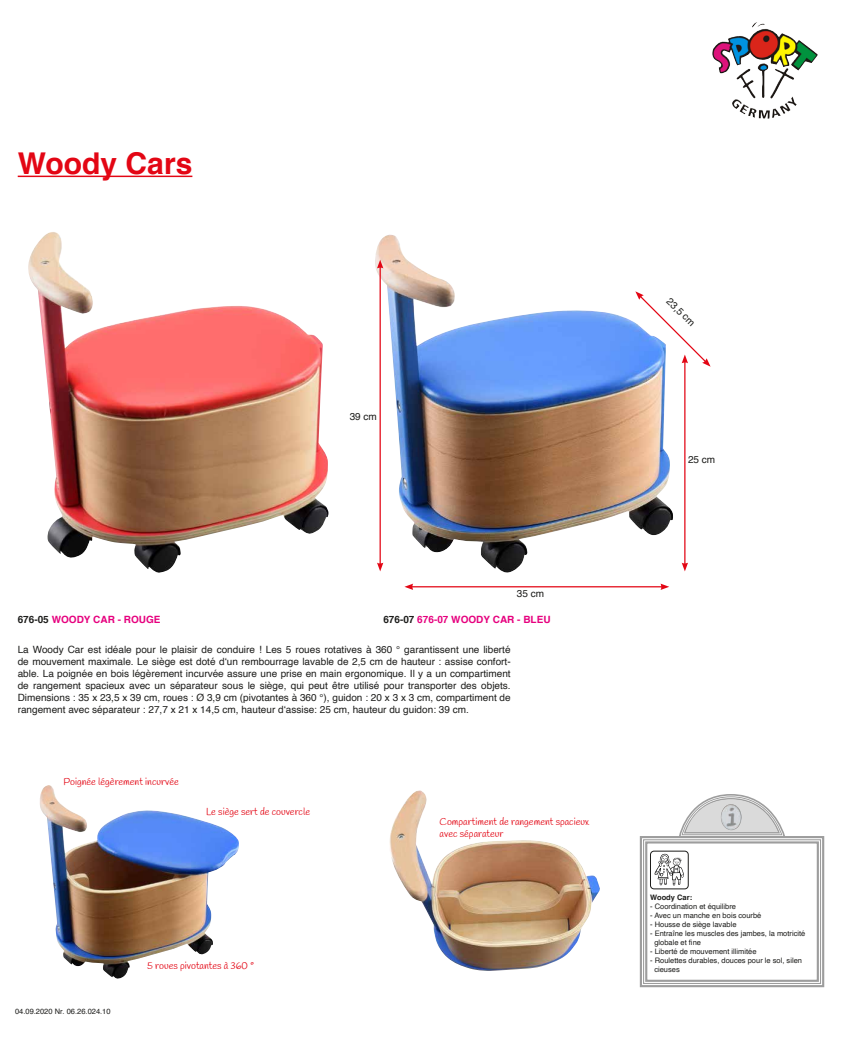
<style>
.page{position:relative;width:842px;height:1053px;background:#fff}
.page>*{position:absolute;margin:0;border:0;box-sizing:border-box;transform-origin:0 0}
.t1{font:700 30px "Helvetica";color:#e30614}
.t2{font:10px/12px "Helvetica";color:#1d1d1b;text-align:justify}
.t3{font:10px/12px "Handlee";color:#e30614}
.t4{font:700 10px "Helvetica";color:#e6007e}
.t5{font:7.5px/9px "Helvetica";color:#1d1d1b}
.t6{font:700 7.5px "Helvetica";color:#1d1d1b}
.s1{color:#1d1d1b}
</style>
<div class="page">
<hr style="left:18px;top:176px;width:174px;height:1px;background:#e30614">
<img style="left:712px;top:22px;width:52px;height:38px">
<svg style="left:639px;top:794px;width:186px;height:194px"></svg>
<div style="left:650px;top:850px;width:38px;height:39px;border:1px solid #1d1d1b;border-radius:4px"></div>
<img style="left:28px;top:232px;width:300px;height:341px">
<img style="left:375px;top:235px;width:297px;height:338px">
<img style="left:40px;top:785px;width:199px;height:193px">
<img style="left:389px;top:790px;width:210px;height:180px">
<hr style="left:411px;top:586px;width:251px;height:1px;background:#e30614">
<svg style="left:404px;top:583px;width:9px;height:7px"></svg>
<svg style="left:660px;top:583px;width:9px;height:7px"></svg>
<hr style="left:379px;top:266px;width:1px;height:298px;background:#e30614">
<svg style="left:377px;top:260px;width:6px;height:8px"></svg>
<svg style="left:377px;top:562px;width:6px;height:9px"></svg>
<hr style="left:684px;top:361px;width:1px;height:203px;background:#e30614">
<svg style="left:681px;top:562px;width:6px;height:9px"></svg>
<svg style="left:635px;top:291px;width:75px;height:75px"></svg>
<h1 class="t1" style="left:18px;top:139px;width:176px">Woody Cars</h1>
<p class="t4" style="left:18px;top:611px;width:144px"><span class="s1">676-05</span> WOODY CAR - ROUGE</p>
<p class="t2" style="left:349px;top:410px;width:29px">39 cm</p>
<p class="t2" style="left:516px;top:588px;width:29px">35 cm</p>
<p class="t4" style="left:383px;top:611px;width:169px"><span class="s1">676-07</span> 676-07 WOODY CAR - BLEU</p>
<p class="t2" style="left:18px;top:643px;width:494px">La Woody Car est idéale pour le plaisir de conduire ! Les 5 roues rotatives à 360 ° garantissent une liberté de mouvement maximale. Le siège est doté d‘un rembourrage lavable de 2,5 cm de hauteur : assise confort&shy;able. La poignée en bois légèrement incurvée assure une prise en main ergonomique. Il y a un compartiment de rangement spacieux avec un séparateur sous le siège, qui peut être utilisé pour transporter des objets.<br>Dimensions : 35 x 23,5 x 39 cm, roues : Ø 3,9 cm (pivotantes à 360 °), guidon : 20 x 3 x 3 cm, compartiment de rangement avec séparateur : 27,7 x 21 x 14,5 cm, hauteur d‘assise: 25 cm, hauteur du guidon: 39 cm.</p>
<p class="t3" style="left:63px;top:776px;width:117px">Poignée légèrement incurvée</p>
<p class="t3" style="left:206px;top:806px;width:106px">Le siège sert de couvercle</p>
<p class="t5" style="left:15px;top:1007px;width:97px">04.09.2020 Nr. 06.26.024.10</p>
<p class="t3" style="left:147px;top:960px;width:108px">5 roues pivotantes à 360 °</p>
<p class="t3" style="left:439px;top:816px;width:151px">Compartiment de rangement spacieux avec séparateur</p>
<p class="t2" style="left:671px;top:295px;width:37px;rotate:44deg">23,5 cm</p>
<p class="t2" style="left:687px;top:454px;width:29px">25 cm</p>
<p class="t6" style="left:650px;top:891px;width:43px">Woody Car:</p>
<p class="t5" style="left:650px;top:902px;width:87px">- Coordination et équilibre</p>
<p class="t5" style="left:650px;top:911px;width:113px">- Avec un manche en bois courbé</p>
<p class="t5" style="left:650px;top:920px;width:88px">- Housse de siège lavable</p>
<p class="t5" style="left:654px;top:929px;width:152px;text-indent:-4px">- Entraîne les muscles des jambes, la motricité globale et fine</p>
<p class="t5" style="left:650px;top:947px;width:108px">- Liberté de mouvement illimitée</p>
<p class="t5" style="left:654px;top:956px;width:149px;text-indent:-4px">- Roulettes durables, douces pour le sol, silen cieuses</p>
</div>
